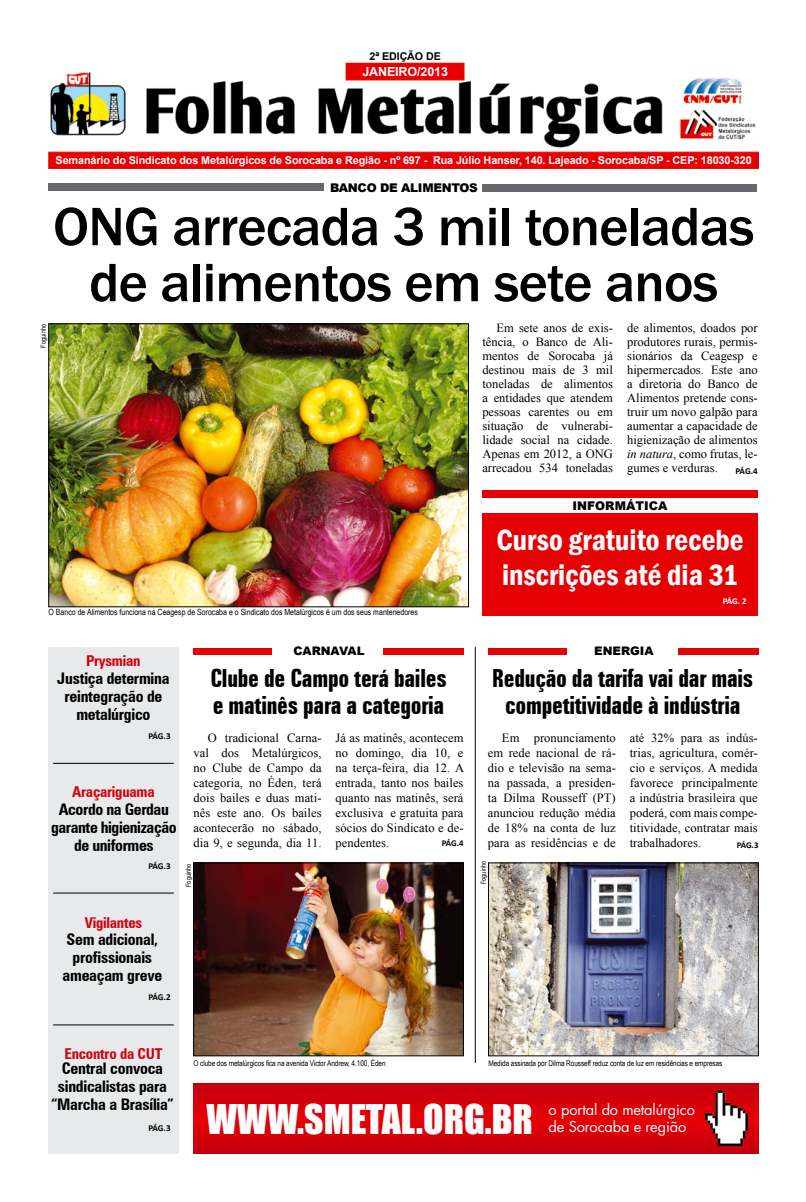
<style>
.page{position:relative;width:806px;height:1202px;background:#fff}
.page>*{position:absolute;margin:0;border:0;box-sizing:border-box;transform-origin:0 0}
.t1{font:500 56px/56px "Franklin Gothic";letter-spacing:-.015em;color:#000;text-align:center}
.t2{font:37.6px "Impact";color:#fff}
.t3{font:600 condensed 30px/35px "Franklin Gothic";color:#fff}
.t4{font:700 extra-condensed 25px/27px "Zurich BT";letter-spacing:-.01em;color:#000}
.t5{font:700 condensed 16px/18px "Zurich BT";letter-spacing:-.015em;color:#000;text-align:center}
.t6{font:700 condensed 15px "Zurich BT";letter-spacing:-.015em;color:#d1010e}
.t7{font:14.6px/17.5px "Futura";letter-spacing:-.01em;color:#fff}
.t8{font:12.5px/15px "Times New Roman";letter-spacing:.005em;color:#000;text-align:justify}
.t9{font:700 12.5px "Arial";letter-spacing:-.01em;color:#fff}
.t10{font:900 12px "Arial";letter-spacing:-.025em;color:#000}
.t11{font:900 12px "Arial";color:#000}
.t12{font:900 11.8px "Arial";color:#000}
.t13{font:700 10.8px "Arial";letter-spacing:-.01em;color:#fff}
.t14{font:700 10.7px "Arial";letter-spacing:-.01em;color:#000}
.t15{font:700 9px "Calibri";letter-spacing:-.04em;color:#000}
.t16{font:700 8.8px "Calibri";letter-spacing:-.04em;color:#000}
.t17{font:700 8.8px "Calibri";color:#fff}
.t18{font:8.5px "Arial Narrow";color:#000}
.t19{font:7.8px "Arial Narrow";letter-spacing:-.01em;color:#000}
.t20{font:7px "Arial Narrow";color:#000}
.t21{font:6.9px "Arial Narrow";color:#000}
.s1{font-style:italic}
</style>
<div class="page">
<div style="left:482px;top:490px;width:275px;height:125px;background:#e60004"></div>
<div style="left:481px;top:498px;width:281px;height:15px;background:#fff"></div>
<div style="left:48px;top:647px;width:131px;height:507px;background:#e7e9ea"></div>
<img style="left:49px;top:62px;width:709px;height:106px">
<img style="left:51px;top:326px;width:415px;height:279px">
<div style="left:49px;top:324px;width:419px;height:283px;border:1px solid #000"></div>
<hr style="left:53px;top:763px;width:121px;height:1px;background:#000">
<hr style="left:53px;top:893px;width:121px;height:1px;background:#000">
<hr style="left:53px;top:1025px;width:121px;height:1px;background:#000">
<img style="left:195px;top:865px;width:266px;height:189px">
<div style="left:193px;top:863px;width:270px;height:193px;border:1px solid #000"></div>
<img style="left:490px;top:865px;width:266px;height:189px">
<svg style="left:194px;top:1084px;width:564px;height:70px;background:#d40009"></svg>
<img style="left:705px;top:1091px;width:42px;height:55px">
<div style="left:193px;top:648px;width:79px;height:7px;background:#e60005"></div>
<div style="left:488px;top:648px;width:78px;height:7px;background:#e60005"></div>
<div style="left:383px;top:648px;width:80px;height:7px;background:#e60005"></div>
<div style="left:678px;top:648px;width:80px;height:7px;background:#e60005"></div>
<hr style="left:475px;top:647px;width:1px;height:416px;background:#000">
<div style="left:48px;top:184px;width:275px;height:7px;background:#68676c"></div>
<div style="left:482px;top:184px;width:275px;height:8px;background:#68676c"></div>
<p class="t14" style="left:369px;top:48px;width:73px">2ª EDIÇÃO DE</p>
<p class="t9" style="left:362px;top:63px;width:87px">JANEIRO/2013</p>
<p class="t13" style="left:56px;top:152px;width:697px">Semanário do Sindicato dos Metalúrgicos de Sorocaba e Região - nº 697 - Rua Júlio Hanser, 140. Lajeado - Sorocaba/SP - CEP: 18030-320</p>
<p class="t10" style="left:330px;top:181px;width:149px">BANCO DE ALIMENTOS</p>
<h1 class="t1" style="left:53px;top:199px;width:702px">ONG arrecada 3 mil toneladas de alimentos em sete anos</h1>
<p class="t20" style="left:38px;top:348px;width:25px;rotate:-90deg">Foguinho</p>
<p class="t18" style="left:49px;top:605px;width:370px">O Banco de Alimentos funciona na Ceagesp de Sorocaba e o Sindicato dos Metalúrgicos é um dos seus mantenedores</p>
<p class="t8" style="left:482px;top:321px;width:132px;line-height:14px;text-indent:14px">Em sete anos de exis&shy;tência, o Banco de Ali&shy;mentos de Sorocaba já destinou mais de 3 mil toneladas de alimentos a entidades que atendem pessoas carentes ou em situação de vulnerabi&shy;lidade social na cidade.<br>Apenas em 2012, a ONG arrecadou 534 toneladas</p>
<p class="t8" style="left:626px;top:321px;width:132px;line-height:14px">de alimentos, doados por produtores rurais, permis&shy;sionários da Ceagesp e hipermercados. Este ano a diretoria do Banco de Alimentos pretende cons&shy;truir um novo galpão para aumentar a capacidade de higienização de alimentos <span class="s1">in natura</span>, como frutas, le&shy;gumes e verduras.</p>
<p class="t15" style="left:735px;top:465px;width:24px">PÁG.4</p>
<p class="t11" style="left:572px;top:499px;width:96px">INFORMÁTICA</p>
<h3 class="t3" style="left:496px;top:522px;width:248px">Curso gratuito recebe inscrições até dia 31</h3>
<p class="t17" style="left:722px;top:596px;width:25px">PÁG. 2</p>
<p class="t6" style="left:86px;top:651px;width:56px">Prysmian</p>
<p class="t5" style="left:57px;top:669px;width:114px">Justiça determina reintegração de metalúrgico</p>
<p class="t15" style="left:148px;top:730px;width:24px">PÁG.3</p>
<p class="t6" style="left:72px;top:783px;width:84px">Araçariguama</p>
<p class="t5" style="left:51px;top:800px;width:127px">Acordo na Gerdau garante higienização de uniformes</p>
<p class="t15" style="left:148px;top:861px;width:24px">PÁG.3</p>
<p class="t12" style="left:293px;top:645px;width:73px">CARNAVAL</p>
<p class="t12" style="left:594px;top:645px;width:61px">ENERGIA</p>
<h3 class="t4" style="left:210px;top:665px;width:238px">Clube de Campo terá bailes e matinês para a categoria</h3>
<h3 class="t4" style="left:492px;top:665px;width:262px;text-align:center">Redução da tarifa vai dar mais competitividade à indústria</h3>
<p class="t8" style="left:335px;top:730px;width:130px">Já as matinês, acontecem no domingo, dia 10, e na terça-feira, dia 12. A entrada, tanto nos bailes quanto nas matinês, será exclusiva e gratuita para sócios do Sindicato e de&shy;pendentes.</p>
<p class="t8" style="left:629px;top:730px;width:129px">até 32% para as indús&shy;trias, agricultura, comér&shy;cio e serviços. A medida favorece principalmente a indústria brasileira que poderá, com mais compe&shy;titividade, contratar mais</p>
<p class="t8" style="left:193px;top:730px;width:129px;text-indent:14px">O tradicional Carna&shy;val dos Metalúrgicos, no Clube de Campo da categoria, no Éden, terá dois bailes e duas mati&shy;nês este ano. Os bailes acontecerão no sábado, dia 9, e segunda, dia 11.</p>
<p class="t8" style="left:487px;top:730px;width:129px;text-indent:14px">Em pronunciamento em rede nacional de rá&shy;dio e televisão na sema&shy;na passada, a presiden&shy;ta Dilma Rousseff (PT) anunciou redução média de 18% na conta de luz para as residências e de</p>
<p class="t16" style="left:441px;top:837px;width:23px">PÁG.4</p>
<p class="t8" style="left:629px;top:835px;width:73px">trabalhadores.</p>
<p class="t16" style="left:736px;top:840px;width:23px">PÁG.3</p>
<p class="t21" style="left:183px;top:887px;width:25px;rotate:-90deg">Foguinho</p>
<p class="t21" style="left:478px;top:884px;width:25px;rotate:-90deg">Foguinho</p>
<p class="t6" style="left:85px;top:913px;width:59px">Vigilantes</p>
<p class="t5" style="left:63px;top:930px;width:101px">Sem adicional, profissionais ameaçam greve</p>
<p class="t15" style="left:148px;top:991px;width:24px">PÁG.2</p>
<p class="t6" style="left:64px;top:1045px;width:99px">Encontro da CUT</p>
<p class="t5" style="left:51px;top:1059px;width:124px">Central convoca sindicalistas para “Marcha a Brasília”</p>
<p class="t15" style="left:148px;top:1123px;width:24px">PÁG.3</p>
<p class="t19" style="left:193px;top:1057px;width:193px">O clube dos metalúrgicos fica na avenida Victor Andrew, 4.100, Éden</p>
<p class="t19" style="left:488px;top:1057px;width:235px">Medida assinada por Dilma Rousseff reduz conta de luz em residências e empresas</p>
<h2 class="t2" style="left:206px;top:1090px;width:327px">WWW.SMETAL.ORG.BR</h2>
<p class="t7" style="left:548px;top:1101px;width:148px">o portal do metalúrgico de Sorocaba e região</p>
</div>
